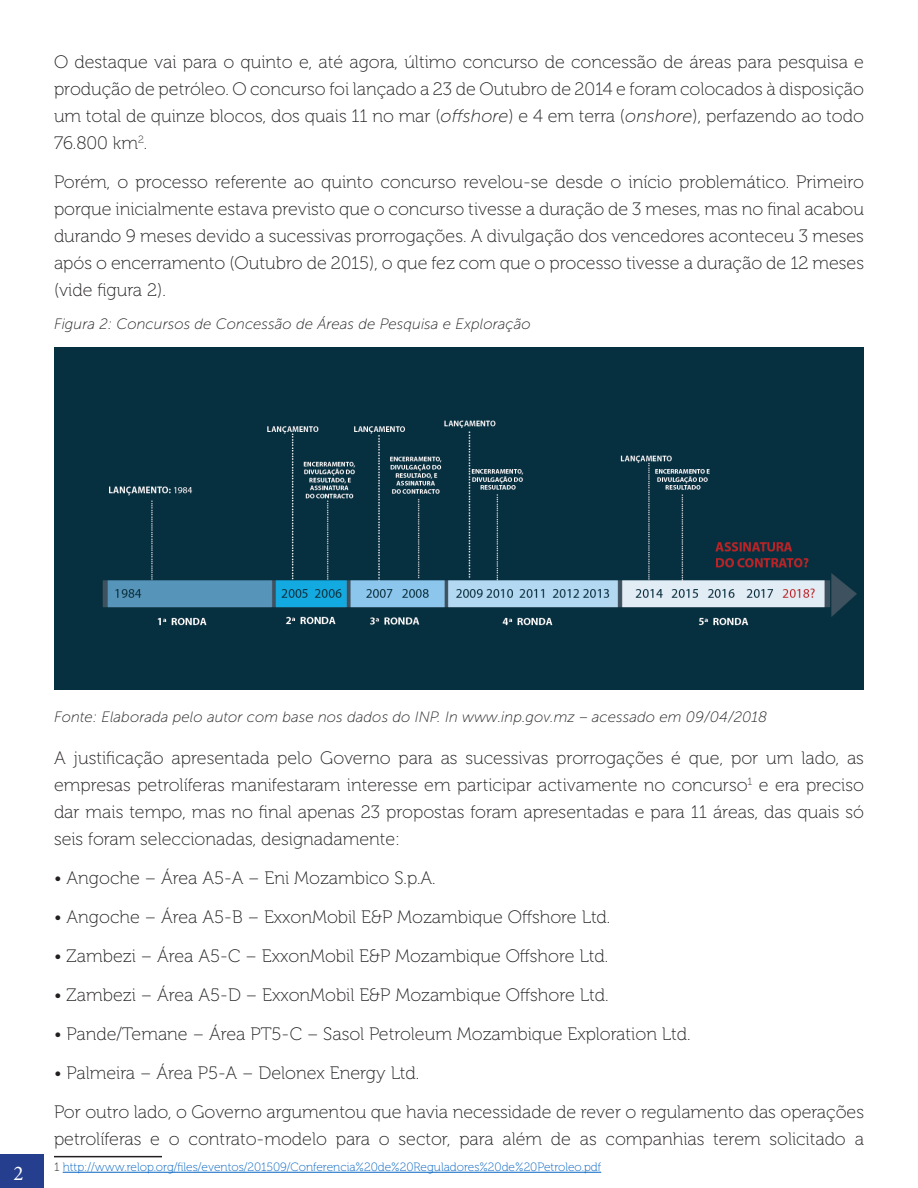
<style>
.page{position:relative;width:918px;height:1188px;background:#fff}
.page>*{position:absolute;margin:0;border:0;box-sizing:border-box;transform-origin:0 0}
.t1{font:21px "Minion Pro";color:#fff}
.t2{font:18px/27px "Museo 100";color:#231f20;text-align:justify}
.t3{font:italic 15px "Museo Sans 100";color:#231f20}
.t4{font:12px "Museo 100";color:#0563c1}
.s1{font-family:"Museo Sans 100";font-style:italic}
.s2{color:#231f20}
</style>
<div class="page">
<div style="left:0;top:1154px;width:43px;height:34px;background:#253f8e"></div>
<img style="left:54px;top:348px;width:810px;height:341px">
<hr style="left:54px;top:1156px;width:108px;height:1px;background:#231f20">
<hr style="left:63px;top:1172px;width:538px;height:1px;background:#0563c1">
<p class="t2" style="left:54px;top:48px;width:812px">O destaque vai para o quinto e, até agora, último concurso de concessão de áreas para pesquisa e produção de petróleo. O concurso foi lançado a 23 de Outubro de 2014 e foram colocados à disposição um total de quinze blocos, dos quais 11 no mar (<span class="s1">offshore</span>) e 4 em terra (<span class="s1">onshore</span>), perfazendo ao todo 76.800 km<sup>2</sup>.</p>
<p class="t2" style="left:54px;top:168px;width:812px">Porém, o processo referente ao quinto concurso revelou-se desde o início problemático. Primeiro porque inicialmente estava previsto que o concurso tivesse a duração de 3 meses, mas no final acabou durando 9 meses devido a sucessivas prorrogações. A divulgação dos vencedores aconteceu 3 meses após o encerramento (Outubro de 2015), o que fez com que o processo tivesse a duração de 12 meses (vide figura 2).</p>
<p class="t3" style="left:54px;top:316px;width:478px">Figura 2: Concursos de Concessão de Áreas de Pesquisa e Exploração</p>
<p class="t1" style="left:14px;top:1159px;width:12px">2</p>
<p class="t3" style="left:54px;top:709px;width:715px">Fonte: Elaborada pelo autor com base nos dados do INP. In www.inp.gov.mz – acessado em 09/04/2018</p>
<p class="t2" style="left:54px;top:745px;width:812px">A justificação apresentada pelo Governo para as sucessivas prorrogações é que, por um lado, as empresas petrolíferas manifestaram interesse em participar activamente no concurso<sup>1</sup> e era preciso dar mais tempo, mas no final apenas 23 propostas foram apresentadas e para 11 áreas, das quais só seis foram seleccionadas, designadamente:</p>
<p class="t2" style="left:54px;top:865px;width:383px">• Angoche – Área A5-A – Eni Mozambico S.p.A.</p>
<p class="t2" style="left:54px;top:904px;width:558px">• Angoche – Área A5-B – ExxonMobil E&amp;P Mozambique Offshore Ltd.</p>
<p class="t2" style="left:54px;top:943px;width:556px">• Zambezi – Área A5-C – ExxonMobil E&amp;P Mozambique Offshore Ltd.</p>
<p class="t2" style="left:54px;top:982px;width:556px">• Zambezi – Área A5-D – ExxonMobil E&amp;P Mozambique Offshore Ltd.</p>
<p class="t2" style="left:54px;top:1021px;width:638px">• Pande/Temane – Área PT5-C – Sasol Petroleum Mozambique Exploration Ltd.</p>
<p class="t2" style="left:54px;top:1060px;width:367px">• Palmeira – Área P5-A – Delonex Energy Ltd.</p>
<p class="t2" style="left:54px;top:1099px;width:812px">Por outro lado, o Governo argumentou que havia necessidade de rever o regulamento das operações petrolíferas e o contrato-modelo para o sector, para além de as companhias terem solicitado a</p>
<p class="t4" style="left:54px;top:1161px;width:549px"><span class="s2">1</span> http://www.relop.org/files/eventos/201509/Conferencia%20de%20Reguladores%20de%20Petroleo.pdf</p>
</div>
